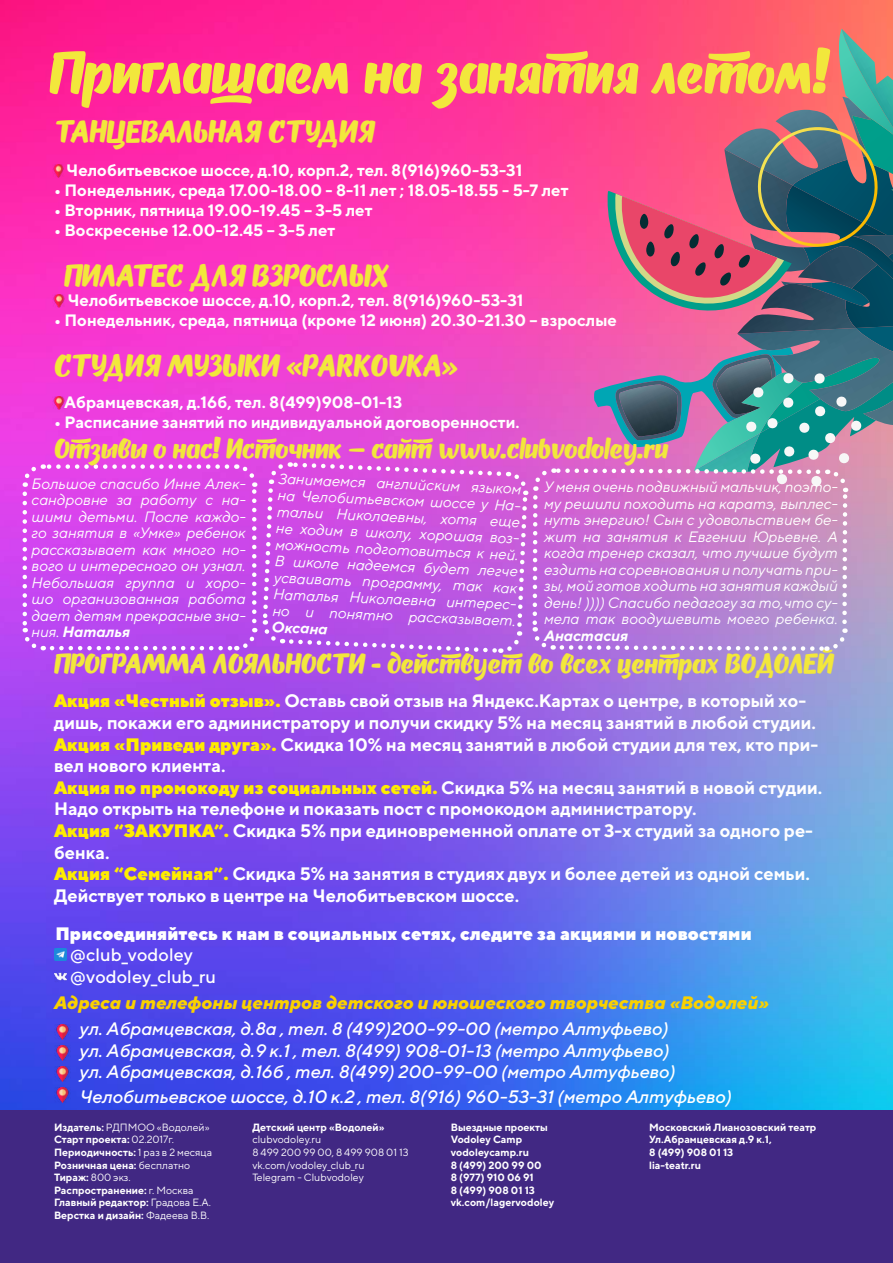
<style>
.page{position:relative;width:893px;height:1263px;background:#fff}
.page>*{position:absolute;margin:0;border:0;box-sizing:border-box;transform-origin:0 0}
.t1{font:57px "OT Puppy";letter-spacing:-.01em;color:#f2e73c}
.t2{font:30px "OT Puppy";letter-spacing:-.01em;color:#f2e73c}
.t3{font:27px "OT Puppy";letter-spacing:-.01em;color:#f2e73c}
.t4{font:700 18px/21.6px "TT Norms";color:#fff}
.t5{font:italic 500 18px/21.6px "TT Norms";color:#fff}
.t6{font:900 18px "TT Norms";color:#fff}
.t7{font:italic 800 18px "TT Norms";color:#fad100}
.t8{font:500 18px/21.6px "TT Norms";color:#fff}
.t9{font:700 16.5px "TT Norms";color:#fff}
.t10{font:italic 15px/16.5px "TT Norms";color:#fff;text-align:justify}
.t11{font:italic 700 15px "TT Norms";color:#fff}
.t12{font:700 10.5px/12.6px "TT Norms";color:#fff}
.t13{font:10.5px/12.6px "TT Norms";color:#fff}
.s1{font-weight:700}
.s2{font-weight:900;color:#ffed00}
.s3{font-weight:400}
</style>
<div class="page">
<img style="left:0;top:0;width:893px;height:1111px">
<div style="left:0;top:1111px;width:893px;height:152px;background:#412883"></div>
<svg style="left:54px;top:970px;width:12px;height:12px"></svg>
<svg style="left:54px;top:948px;width:12px;height:13px"></svg>
<img style="left:55px;top:1024px;width:15px;height:15px">
<img style="left:55px;top:1066px;width:15px;height:15px">
<img style="left:55px;top:1045px;width:15px;height:15px">
<img style="left:55px;top:1087px;width:15px;height:16px">
<img style="left:20px;top:29px;width:873px;height:626px">
<h1 class="t1" style="left:49px;top:37px;width:780px">Приглашаем на занятия летом!</h1>
<h2 class="t2" style="left:54px;top:112px;width:322px">ТАНЦЕВАЛЬНАЯ СТУДИЯ</h2>
<p class="t9" style="left:66px;top:160px;width:457px">Челобитьевское шоссе, д.10, корп.2, тел. 8(916)960-53-31</p>
<p class="t9" style="left:54px;top:180px;width:516px">• Понедельник, среда 17.00-18.00 - 8-11 лет ; 18.05-18.55 - 5-7 лет</p>
<p class="t9" style="left:54px;top:200px;width:320px">• Вторник, пятница 19.00-19.45 – 3-5 лет</p>
<p class="t9" style="left:54px;top:219px;width:283px">• Воскресенье 12.00-12.45 – 3-5 лет</p>
<h2 class="t2" style="left:64px;top:256px;width:327px">ПИЛАТЕС ДЛЯ ВЗРОСЛЫХ</h2>
<p class="t9" style="left:68px;top:289px;width:457px">Челобитьевское шоссе, д.10, корп.2, тел. 8(916)960-53-31</p>
<p class="t9" style="left:54px;top:309px;width:564px">• Понедельник, среда, пятница (кроме 12 июня) 20.30-21.30 – взрослые</p>
<h2 class="t2" style="left:54px;top:346px;width:406px">СТУДИЯ МУЗЫКИ «PARKOVKA»</h2>
<p class="t9" style="left:64px;top:392px;width:340px">Абрамцевская, д.16б, тел. 8(499)908-01-13</p>
<p class="t9" style="left:54px;top:412px;width:467px">• Расписание занятий по индивидуальной договоренности.</p>
<h3 class="t3" style="left:54px;top:432px;width:616px">Отзывы о нас! Источник – сайт www.clubvodoley.ru</h3>
<p class="t10" style="left:279px;top:469px;width:247px;text-align:left;rotate:3deg">Занимаемся английским языком на Челобитьевском шоссе у На&shy;тальи Николаевны, хотя еще не ходим в школу, хорошая воз&shy;можность подготовиться к ней.<br>В школе надеемся будет легче усваивать программу, так как<br>Наталья Николаевна интерес&shy;но и понятно рассказывает.</p>
<p class="t10" style="left:32px;top:475px;width:216px">Большое спасибо Инне Алек&shy;сандровне за работу с на&shy;шими детьми. После каждо&shy;го занятия в «Умке» ребенок рассказывает как много но&shy;вого и интересного он узнал.<br>Небольшая группа и хоро&shy;шо организованная работа дает детям прекрасные зна&shy;ния. <span class="s1">Наталья</span></p>
<p class="t10" style="left:544px;top:478px;width:295px">У меня очень подвижный мальчик, поэто&shy;му решили походить на каратэ, выплес&shy;нуть энергию! Сын с удовольствием бе&shy;жит на занятия к Евгении Юрьевне. А когда тренер сказал, что лучшие будут ездить на соревнования и получать при&shy;зы, мой готов ходить на занятия каждый день! )))) Спасибо педагогу за то,что су&shy;мела так воодушевить моего ребенка.</p>
<p class="t11" style="left:272px;top:617px;width:57px;rotate:3deg">Оксана</p>
<p class="t11" style="left:544px;top:626px;width:86px">Анастасия</p>
<h3 class="t3" style="left:54px;top:646px;width:781px">ПРОГРАММА ЛОЯЛЬНОСТИ - действует во всех центрах ВОДОЛЕЙ</h3>
<p class="t4" style="left:54px;top:690px;width:770px"><span class="s2">Акция «Честный отзыв».</span> Оставь свой отзыв на Яндекс.Картах о центре, в который хо&shy;дишь, покажи его администратору и получи скидку 5% на месяц занятий в любой студии.<br><span class="s2">Акция «Приведи друга».</span> Скидка 10% на месяц занятий в любой студии для тех, кто при&shy;вел нового клиента.<br><span class="s2">Акция по промокоду из социальных сетей.</span> Скидка 5% на месяц занятий в новой студии.<br>Надо открыть на телефоне и показать пост с промокодом администратору.<br><span class="s2">Акция “ЗАКУПКА”.</span> Скидка 5% при единовременной оплате от 3-х студий за одного ре&shy;бенка.<br><span class="s2">Акция “Семейная”.</span> Скидка 5% на занятия в студиях двух и более детей из одной семьи.<br>Действует только в центре на Челобитьевском шоссе.</p>
<p class="t6" style="left:56px;top:921px;width:698px">Присоединяйтесь к нам в социальных сетях, следите за акциями и новостями</p>
<p class="t8" style="left:70px;top:944px;width:147px">@club_vodoley @vodoley_club_ru</p>
<p class="t7" style="left:54px;top:991px;width:717px">Адреса и телефоны центров детского и юношеского творчества «Водолей»</p>
<p class="t5" style="left:79px;top:1017px;width:598px">ул. Абрамцевская, д.8а , тел. 8 (499)200-99-00 (метро Алтуфьево) ул. Абрамцевская, д.9 к.1 , тел. 8(499) 908-01-13 (метро Алтуфьево) ул. Абрамцевская, д.16б , тел. 8(499) 200-99-00 (метро Алтуфьево)</p>
<p class="t5" style="left:79px;top:1086px;width:654px">Челобитьевское шоссе, д.10 к.2 , тел. 8(916) 960-53-31 (метро Алтуфьево)</p>
<p class="t12" style="left:54px;top:1120px;width:160px">Издатель: <span class="s3">РДПМОО «Водолей»<br></span>Старт проекта: <span class="s3">02.2017г.<br></span>Периодичность: <span class="s3">1 раз в 2 месяца<br></span>Розничная цена: <span class="s3">бесплатно<br></span>Тираж: <span class="s3">800 экз.<br></span>Распространение: <span class="s3">г. Москва<br></span>Главный редактор: <span class="s3">Градова Е.А.<br></span>Верстка и дизайн: <span class="s3">Фадеева В.В.</span></p>
<p class="t12" style="left:252px;top:1120px;width:134px">Детский центр «Водолей»</p>
<p class="t12" style="left:451px;top:1120px;width:105px">Выездные проекты<br>Vodoley Camp vodoleycamp.ru<br>8 (499) 200 99 00<br>8 (977) 910 06 91<br>8 (499) 908 01 13 vk.com/lagervodoley</p>
<p class="t12" style="left:649px;top:1120px;width:169px">Московский Лианозовский театр<br>Ул.Абрамцевская д.9 к.1,<br>8 (499) 908 01 13<br>lia-teatr.ru</p>
<p class="t13" style="left:252px;top:1133px;width:158px">clubvodoley.ru<br>8 499 200 99 00, 8 499 908 01 13 vk.com/vodoley_club_ru<br>Telegram - Clubvodoley</p>
</div>
